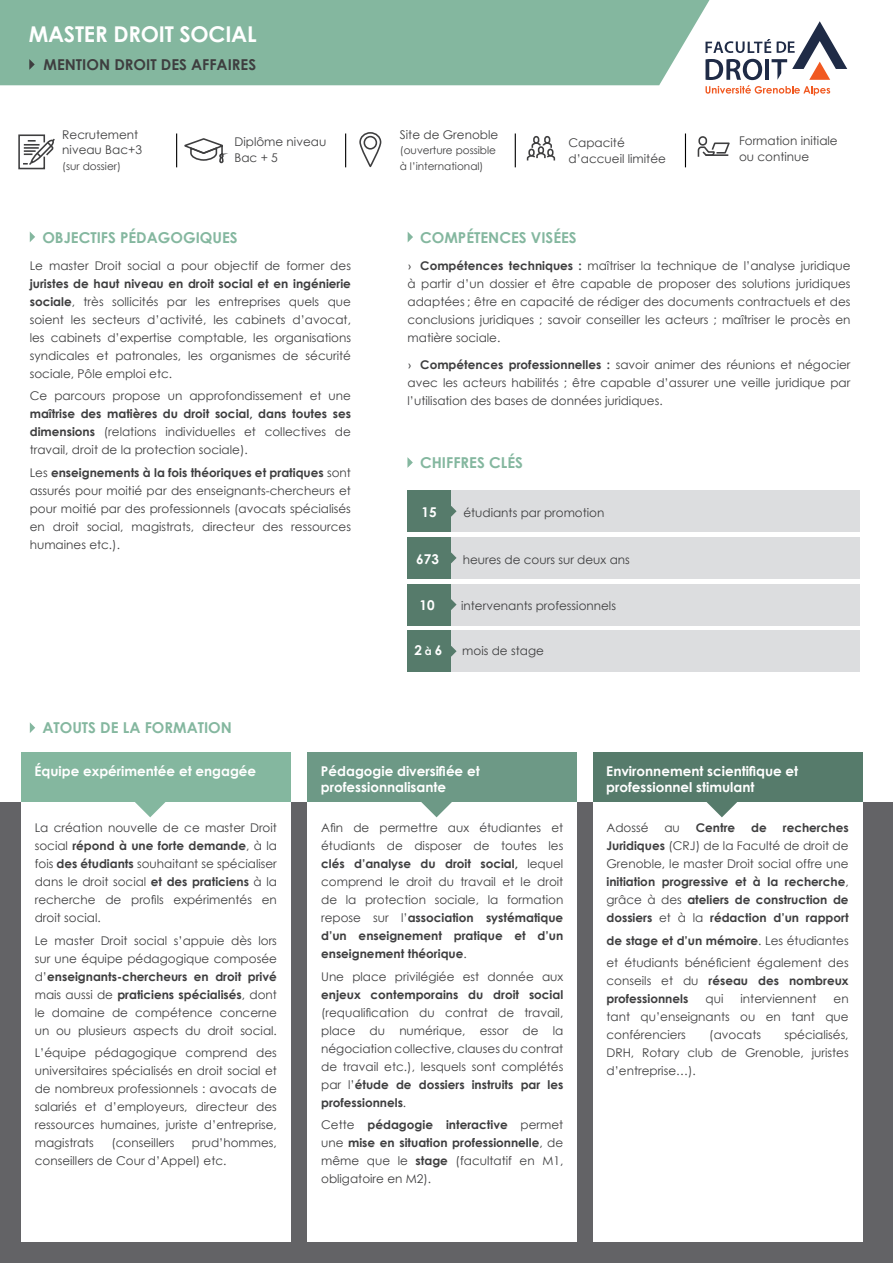
<style>
.page{position:relative;width:893px;height:1263px;background:#fff}
.page>*{position:absolute;margin:0;border:0;box-sizing:border-box;transform-origin:0 0}
.t1{font:700 21.75px "Century Gothic";letter-spacing:-.01em;color:#fff}
.t2{font:700 15px "Century Gothic";color:#84b79f}
.t3{font:700 15px "Century Gothic";color:#3e3e3f}
.t4{font:700 13.5px/16.2px "Century Gothic";color:#fff}
.t5{font:12px/18px "Century Gothic";color:#3e3e3f;text-align:justify}
.t6{font:700 12px/18px "Century Gothic";color:#3e3e3f;text-align:justify}
.t7{font:10.5px "Century Gothic";color:#3e3e3f}
.s1{font-weight:700}
.s2{font-family:"Calibri"}
.s3{font-size:10.5px}
.s4{font-weight:400}
</style>
<div class="page">
<div style="left:0;top:0;width:709px;height:85px;background:#84b79f"></div>
<div style="left:0;top:803px;width:893px;height:460px;background:#636366"></div>
<div style="left:451px;top:584px;width:409px;height:41px;background:#dcdddf"></div>
<div style="left:451px;top:630px;width:409px;height:42px;background:#dcdddf"></div>
<div style="left:451px;top:537px;width:409px;height:42px;background:#dcdddf"></div>
<svg style="left:30px;top:232px;width:5px;height:10px"></svg>
<svg style="left:408px;top:232px;width:5px;height:10px"></svg>
<svg style="left:407px;top:457px;width:6px;height:11px"></svg>
<div style="left:451px;top:490px;width:409px;height:42px;background:#dcdddf"></div>
<div style="left:407px;top:490px;width:44px;height:42px;background:#567b6b"></div>
<svg style="left:451px;top:506px;width:6px;height:11px"></svg>
<div style="left:407px;top:537px;width:44px;height:42px;background:#567b6b"></div>
<svg style="left:451px;top:552px;width:6px;height:11px"></svg>
<div style="left:407px;top:584px;width:44px;height:41px;background:#567b6b"></div>
<svg style="left:451px;top:599px;width:6px;height:11px"></svg>
<div style="left:407px;top:630px;width:44px;height:42px;background:#567b6b"></div>
<svg style="left:451px;top:646px;width:6px;height:11px"></svg>
<svg style="left:30px;top:722px;width:5px;height:11px"></svg>
<svg style="left:29px;top:59px;width:6px;height:11px"></svg>
<svg style="left:18px;top:134px;width:37px;height:36px"></svg>
<div style="left:533px;top:136px;width:6px;height:8px;border:2px solid #3e3e3f;border-radius:3px"></div>
<div style="left:544px;top:136px;width:6px;height:8px;border:2px solid #3e3e3f;border-radius:3px"></div>
<svg style="left:526px;top:141px;width:30px;height:20px"></svg>
<div style="left:528px;top:149px;width:7px;height:7px;border:2px solid #3e3e3f;border-radius:3px"></div>
<svg style="left:184px;top:138px;width:40px;height:26px"></svg>
<div style="left:698px;top:136px;width:9px;height:10px;border:2px solid #3e3e3f;border-radius:3px"></div>
<svg style="left:697px;top:142px;width:33px;height:15px"></svg>
<div style="left:359px;top:132px;width:22px;height:35px;border:2px solid #3e3e3f;border-radius:10px"></div>
<div style="left:364px;top:136px;width:13px;height:14px;border:2px solid #3e3e3f;border-radius:50%"></div>
<hr style="left:176px;top:133px;width:1px;height:34px;background:#000">
<hr style="left:345px;top:133px;width:1px;height:34px;background:#000">
<hr style="left:515px;top:133px;width:1px;height:34px;background:#000">
<hr style="left:685px;top:133px;width:1px;height:34px;background:#000">
<div style="left:21px;top:779px;width:269px;height:463px;background:#fff"></div>
<div style="left:21px;top:753px;width:269px;height:49px;background:#84b79f"></div>
<svg style="left:135px;top:802px;width:30px;height:15px"></svg>
<div style="left:593px;top:779px;width:269px;height:463px;background:#fff"></div>
<div style="left:593px;top:753px;width:269px;height:49px;background:#567b6b"></div>
<svg style="left:707px;top:802px;width:30px;height:15px"></svg>
<div style="left:308px;top:779px;width:269px;height:463px;background:#fff"></div>
<div style="left:308px;top:753px;width:269px;height:49px;background:#6d9986"></div>
<svg style="left:421px;top:802px;width:31px;height:15px"></svg>
<svg style="left:705px;top:21px;width:142px;height:74px"></svg>
<p class="t1" style="left:29px;top:17px;width:229px">MASTER DROIT SOCIAL</p>
<p class="t3" style="left:44px;top:53px;width:214px">MENTION DROIT DES AFFAIRES</p>
<p class="t5" style="left:62px;top:126px;width:81px;line-height:15.8px">Recrutement niveau Bac+3</p>
<p class="t7" style="left:62px;top:159px;width:60px">(sur dossier)</p>
<p class="t5" style="left:234px;top:134px;width:93px;line-height:15.8px">Diplôme niveau<br>Bac + 5</p>
<p class="t2" style="left:42px;top:226px;width:197px">OBJECTIFS PÉDAGOGIQUES</p>
<p class="t5" style="left:30px;top:256px;width:323px">Le master Droit social a pour objectif de former des <span class="s1">juristes de haut niveau en droit social et en ingénierie sociale</span>, très sollicités par les entreprises quels que soient les secteurs d’activité, les cabinets d’avocat, les cabinets d’expertise comptable, les organisations syndicales et patronales, les organismes de sécurité sociale, Pôle emploi etc.</p>
<p class="t5" style="left:30px;top:387px;width:323px">Ce parcours propose un approfondissement et une <span class="s1">maîtrise des matières du droit social, dans toutes ses dimensions</span> (relations individuelles et collectives de travail, droit de la protection sociale).</p>
<p class="t5" style="left:30px;top:463px;width:323px">Les <span class="s1">enseignements à la fois théoriques et pratiques</span> sont assurés pour moitié par des enseignants-chercheurs et pour moitié par des professionnels (avocats spécialisés en droit social, magistrats, directeur des ressources humaines etc.).</p>
<p class="t2" style="left:42px;top:716px;width:191px">ATOUTS DE LA FORMATION</p>
<p class="t5" style="left:400px;top:125px;width:100px">Site de Grenoble</p>
<p class="t7" style="left:400px;top:143px;width:98px">(ouverture possible</p>
<p class="t7" style="left:400px;top:159px;width:85px">à l’international)</p>
<p class="t5" style="left:568px;top:135px;width:99px;line-height:15.8px">Capacité d’accueil limitée</p>
<p class="t5" style="left:739px;top:132px;width:100px">Formation initiale</p>
<p class="t5" style="left:739px;top:147px;width:72px">ou continue</p>
<p class="t2" style="left:420px;top:226px;width:158px">COMPÉTENCES VISÉES</p>
<p class="t5" style="left:408px;top:256px;width:444px"><span class="s2">›</span> <span class="s1">Compétences techniques :</span> maîtriser la technique de l’analyse juridique à partir d’un dossier et être capable de proposer des solutions juridiques adaptées ; être en capacité de rédiger des documents contractuels et des conclusions juridiques ; savoir conseiller les acteurs ; maîtriser le procès en matière sociale.</p>
<p class="t5" style="left:408px;top:355px;width:444px"><span class="s2">›</span> <span class="s1">Compétences professionnelles :</span> savoir animer des réunions et négocier avec les acteurs habilités ; être capable d’assurer une veille juridique par l’utilisation des bases de données juridiques.</p>
<p class="t2" style="left:420px;top:451px;width:104px">CHIFFRES CLÉS</p>
<p class="t4" style="left:422px;top:503px;width:17px">15</p>
<p class="t5" style="left:463px;top:503px;width:143px">étudiants par promotion</p>
<p class="t4" style="left:416px;top:550px;width:24px">673</p>
<p class="t5" style="left:463px;top:550px;width:169px">heures de cours sur deux ans</p>
<p class="t4" style="left:419px;top:597px;width:17px">10</p>
<p class="t5" style="left:461px;top:597px;width:156px">intervenants professionnels</p>
<p class="t4" style="left:414px;top:641px;width:29px">2 <span class="s3">à</span> 6</p>
<p class="t5" style="left:462px;top:641px;width:83px">mois de stage</p>
<p class="t4" style="left:35px;top:762px;width:223px">Équipe expérimentée et engagée</p>
<p class="t5" style="left:35px;top:819px;width:244px">La création nouvelle de ce master Droit social <span class="s1">répond à une forte demande</span>, à la fois <span class="s1">des étudiants</span> souhaitant se spécialiser dans le droit social <span class="s1">et des praticiens</span> à la recherche de profils expérimentés en droit social.</p>
<p class="t5" style="left:35px;top:931px;width:244px">Le master Droit social s’appuie dès lors sur une équipe pédagogique composée d’<span class="s1">enseignants-chercheurs en droit privé </span>mais aussi de <span class="s1">praticiens spécialisés</span>, dont le domaine de compétence concerne un ou plusieurs aspects du droit social.</p>
<p class="t5" style="left:35px;top:1044px;width:244px">L’équipe pédagogique comprend des universitaires spécialisés en droit social et de nombreux professionnels : avocats de salariés et d’employeurs, directeur des ressources humaines, juriste d’entreprise, magistrats</p>
<p class="t5" style="left:111px;top:1134px;width:65px">(conseillers</p>
<p class="t5" style="left:35px;top:1134px;width:244px;text-indent:157px">prud’hommes, conseillers de Cour d’Appel) etc.</p>
<p class="t4" style="left:321px;top:762px;width:160px">Pédagogie diversifiée et professionnalisante</p>
<p class="t5" style="left:321px;top:819px;width:244px">Afin de permettre aux étudiantes et étudiants de disposer de toutes les <span class="s1">clés d’analyse du droit social,</span> lequel comprend le droit du travail et le droit de la protection sociale, la formation repose sur l’<span class="s1">association systématique d’un enseignement pratique et d’un enseignement théorique</span>.</p>
<p class="t5" style="left:321px;top:967px;width:244px">Une place privilégiée est donnée aux <span class="s1">enjeux contemporains du droit social </span>(requalification du contrat de travail, place du numérique, essor de la négociation collective, clauses du contrat de travail etc.), lesquels sont complétés par l’<span class="s1">étude de dossiers instruits par les professionnels</span>.</p>
<p class="t5" style="left:321px;top:1116px;width:244px">Cette <span class="s1">pédagogie interactive</span> permet une <span class="s1">mise en situation professionnelle</span>, de même que le <span class="s1">stage</span> (facultatif en M1, obligatoire en M2).</p>
<p class="t4" style="left:606px;top:762px;width:193px">Environnement scientifique et professionnel stimulant</p>
<p class="t5" style="left:606px;top:819px;width:44px">Adossé</p>
<p class="t5" style="left:664px;top:819px;width:17px">au</p>
<p class="t6" style="left:696px;top:818px;width:41px">Centre</p>
<p class="t6" style="left:751px;top:818px;width:17px">de</p>
<p class="t6" style="left:606px;top:818px;width:244px;text-indent:176px">recherches Juridiques <span class="s4">(CRJ) de la Faculté de droit de Grenoble, le master Droit social offre une </span>initiation progressive et à la recherche<span class="s4">, grâce à des</span> ateliers de construction de dossiers <span class="s4">et à la</span> rédaction d’un rapport</p>
<p class="t5" style="left:606px;top:929px;width:244px;line-height:22.5px"><span class="s1">de stage et d’un mémoire</span>. Les étudiantes et étudiants bénéficient également des</p>
<p class="t6" style="left:606px;top:971px;width:244px"><span class="s4">conseils et du</span> réseau des nombreux professionnels</p>
<p class="t5" style="left:706px;top:990px;width:19px">qui</p>
<p class="t5" style="left:741px;top:990px;width:77px">interviennent</p>
<p class="t5" style="left:606px;top:990px;width:244px;text-indent:227px">en tant qu’enseignants ou en tant que conférenciers</p>
<p class="t5" style="left:606px;top:1026px;width:244px;text-indent:178px">spécialisés, DRH, Rotary club de Grenoble, juristes d’entreprise…).</p>
<p class="t5" style="left:709px;top:1026px;width:53px">(avocats</p>
</div>
